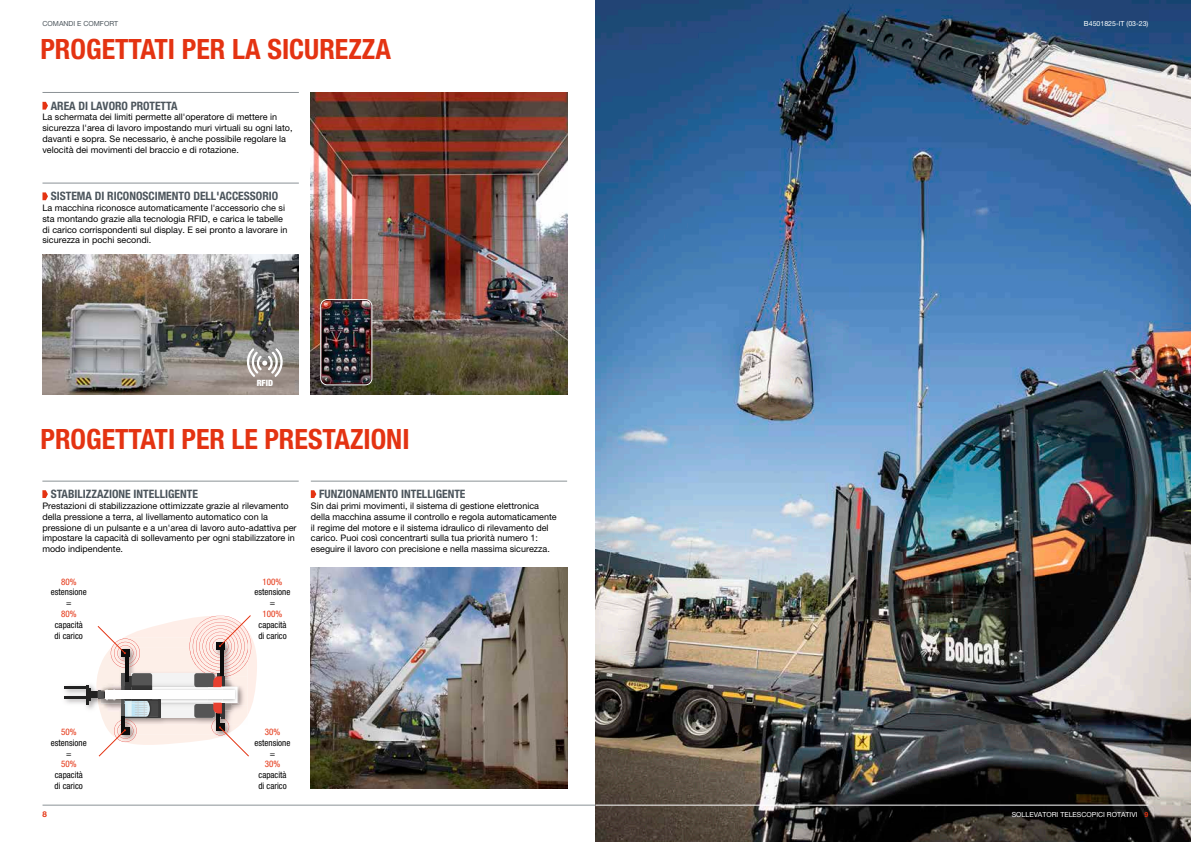
<style>
.page{position:relative;width:1191px;height:842px;background:#fff}
.page>*{position:absolute;margin:0;border:0;box-sizing:border-box;transform-origin:0 0}
.t1{font:700 condensed 28px "Helvetica Neue LT Pro";color:#e43312}
.t2{font:700 condensed 11.6px "Helvetica Neue LT Pro";color:#4c555c}
.t3{font:9px/10.8px "Helvetica Neue LT Pro";color:#000}
.t4{font:condensed 9px/10.8px "Helvetica Neue LT Pro";color:#000;text-align:center}
.t5{font:condensed 9px "Helvetica Neue LT Pro";color:#e43312}
.t6{font:900 condensed 8.7px "Helvetica Neue";color:#fff}
.t7{font:700 8px "Helvetica Neue LT Pro";color:#e43312}
.t8{font:7px "Helvetica Neue LT Pro";color:#fff}
.t9{font:7px "Helvetica Neue LT Pro";color:#4c555c}
.s1{font-weight:700;color:#e43312}
</style>
<div class="page">
<hr style="left:43px;top:805px;width:1105px;height:1px;background:#8b9296">
<img style="left:595px;top:0;width:596px;height:842px">
<hr style="left:595px;top:805px;width:553px;height:1px;background:#fff">
<img style="left:311px;top:567px;width:256px;height:222px">
<img style="left:42px;top:254px;width:257px;height:141px">
<img style="left:311px;top:92px;width:256px;height:303px">
<svg style="left:246px;top:348px;width:37px;height:29px"></svg>
<img style="left:321px;top:300px;width:51px;height:85px">
<div style="left:320px;top:299px;width:52px;height:86px;border:1px solid #fff;border-radius:6px"></div>
<hr style="left:42px;top:183px;width:257px;height:1px;background:#8b9296">
<svg style="left:42px;top:192px;width:6px;height:8px"></svg>
<hr style="left:42px;top:92px;width:257px;height:1px;background:#8b9296">
<svg style="left:42px;top:102px;width:6px;height:8px"></svg>
<hr style="left:42px;top:481px;width:257px;height:1px;background:#8b9296">
<svg style="left:42px;top:490px;width:6px;height:8px"></svg>
<hr style="left:311px;top:481px;width:256px;height:1px;background:#8b9296">
<svg style="left:311px;top:490px;width:5px;height:8px"></svg>
<img style="left:64px;top:685px;width:32px;height:24px">
<img style="left:96px;top:674px;width:2px;height:31px">
<hr style="left:64px;top:696px;width:23px;height:2px;background:#222">
<hr style="left:64px;top:686px;width:23px;height:3px;background:#222">
<hr style="left:86px;top:685px;width:2px;height:20px;background:#222">
<div style="left:88px;top:692px;width:10px;height:6px;background:#222"></div>
<div style="left:97px;top:692px;width:11px;height:6px;background:#363636"></div>
<svg style="left:98px;top:615px;width:159px;height:141px"></svg>
<p class="t9" style="left:43px;top:19px;width:77px">COMANDI E COMFORT</p>
<h1 class="t1" style="left:40px;top:32px;width:352px">PROGETTATI PER LA SICUREZZA</h1>
<p class="t2" style="left:51px;top:98px;width:128px">AREA DI LAVORO PROTETTA</p>
<p class="t3" style="left:42px;top:112px;width:252px">La schermata dei limiti permette all'operatore di mettere in sicurezza l'area di lavoro impostando muri virtuali su ogni lato, davanti e sopra. Se necessario, è anche possibile regolare la velocità dei movimenti del braccio e di rotazione.</p>
<p class="t2" style="left:51px;top:189px;width:229px">SISTEMA DI RICONOSCIMENTO DELL'ACCESSORIO</p>
<p class="t3" style="left:42px;top:202px;width:246px">La macchina riconosce automaticamente l'accessorio che si sta montando grazie alla tecnologia RFID, e carica le tabelle di carico corrispondenti sul display. E sei pronto a lavorare in sicurezza in pochi secondi.</p>
<p class="t6" style="left:257px;top:375px;width:18px">RFID</p>
<h1 class="t1" style="left:40px;top:422px;width:371px">PROGETTATI PER LE PRESTAZIONI</h1>
<p class="t2" style="left:51px;top:487px;width:149px">STABILIZZAZIONE INTELLIGENTE</p>
<p class="t3" style="left:42px;top:500px;width:256px">Prestazioni di stabilizzazione ottimizzate grazie al rilevamento della pressione a terra, al livellamento automatico con la pressione di un pulsante e a un'area di lavoro auto-adattiva per impostare la capacità di sollevamento per ogni stabilizzatore in modo indipendente.</p>
<p class="t5" style="left:61px;top:576px;width:17px">80%</p>
<p class="t4" style="left:51px;top:587px;width:37px">estensione =</p>
<p class="t5" style="left:61px;top:609px;width:17px">80%</p>
<p class="t4" style="left:55px;top:619px;width:30px;text-align:left">capacità di carico</p>
<p class="t5" style="left:263px;top:576px;width:21px">100%</p>
<p class="t4" style="left:255px;top:587px;width:37px">estensione =</p>
<p class="t5" style="left:263px;top:609px;width:21px">100%</p>
<p class="t4" style="left:258px;top:619px;width:30px;text-align:left">capacità di carico</p>
<p class="t2" style="left:319px;top:487px;width:148px">FUNZIONAMENTO INTELLIGENTE</p>
<p class="t3" style="left:311px;top:500px;width:247px">Sin dai primi movimenti, il sistema di gestione elettronica della macchina assume il controllo e regola automaticamente il regime del motore e il sistema idraulico di rilevamento del carico. Puoi così concentrarti sulla tua priorità numero 1: eseguire il lavoro con precisione e nella massima sicurezza.</p>
<p class="t5" style="left:61px;top:727px;width:17px">50%</p>
<p class="t4" style="left:51px;top:737px;width:37px">estensione =</p>
<p class="t5" style="left:61px;top:759px;width:17px">50%</p>
<p class="t4" style="left:55px;top:769px;width:30px;text-align:left">capacità di carico</p>
<p class="t7" style="left:43px;top:809px;width:6px">8</p>
<p class="t5" style="left:265px;top:727px;width:17px">30%</p>
<p class="t4" style="left:255px;top:737px;width:37px">estensione =</p>
<p class="t5" style="left:265px;top:759px;width:17px">30%</p>
<p class="t4" style="left:258px;top:769px;width:30px;text-align:left">capacità di carico</p>
<p class="t8" style="left:1084px;top:19px;width:66px">B4501825-IT (03-23)</p>
<p class="t8" style="left:1011px;top:810px;width:138px">SOLLEVATORI TELESCOPICI ROTATIVI <span class="s1">9</span></p>
</div>
